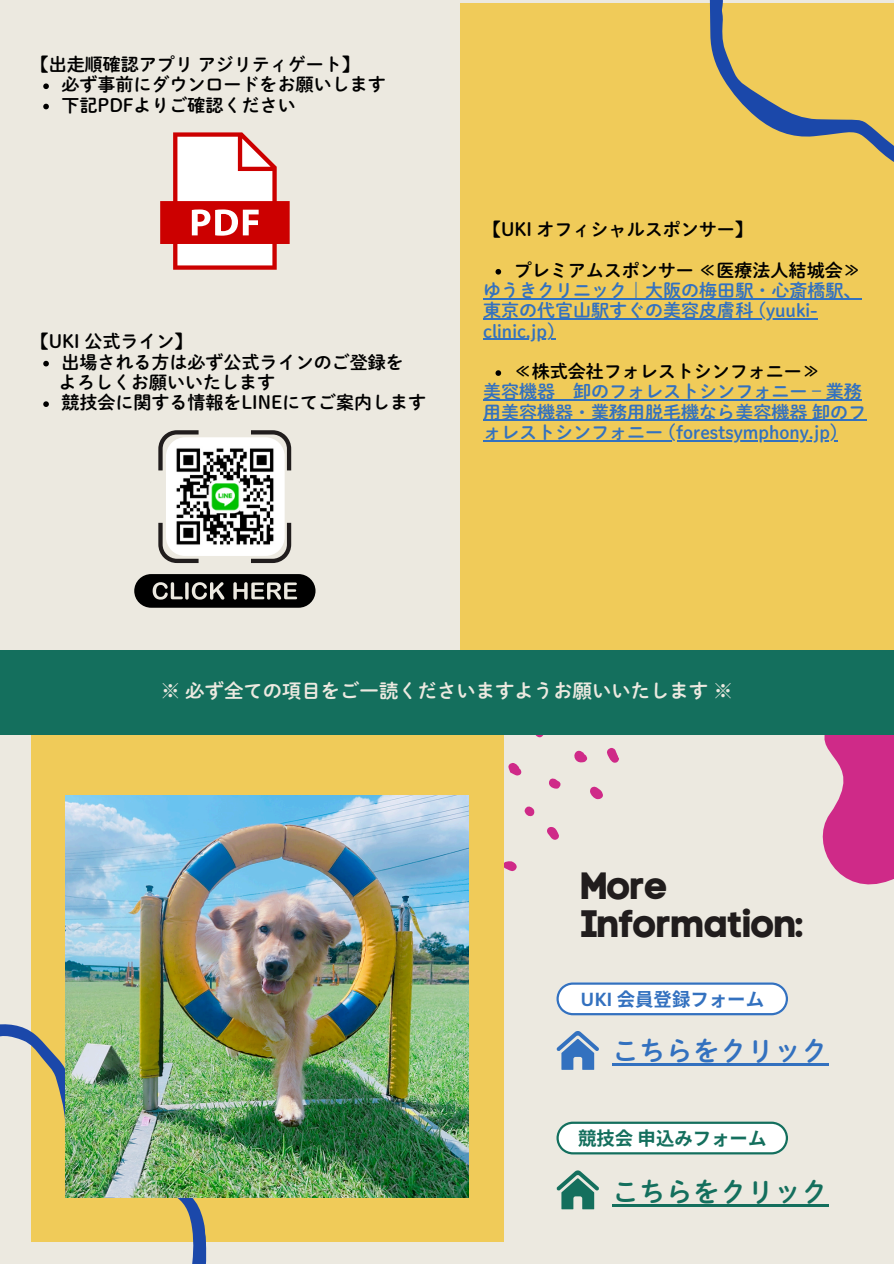
<style>
.page{position:relative;width:894px;height:1264px;background:#fff}
.page>*{position:absolute;margin:0;border:0;box-sizing:border-box;transform-origin:0 0}
.t1{font:37.95px/37.5px "Code Pro Bold LC";letter-spacing:-.03em;color:#211d1d}
.t2{font:27px "DMT Shuei M Go Std B";color:#3371bf}
.t3{font:27px "DMT Shuei M Go Std B";color:#146f5d}
.t4{font:19.35px "DMT Shuei M Go Std B";color:#ece9e0}
.t5{font:700 18.45px "Noto Sans CJ Ksc";color:#3371bf}
.t6{font:700 18.45px "Noto Sans CJ Ksc";color:#146f5d}
.t7{font:18px "DMT Shuei M Go Std B";color:#000}
.t8{font:18px/20.2px "DMT Shuei M Go Std B";color:#3371bf}
.s1{font-family:"Canva Sans"}
</style>
<div class="page">
<div style="left:0;top:0;width:893px;height:1263px;background:#ece9e0"></div>
<div style="left:460px;top:3px;width:433px;height:655px;background:#f0cb59"></div>
<svg style="left:709px;top:0;width:184px;height:162px"></svg>
<svg style="left:503px;top:735px;width:116px;height:162px"></svg>
<div style="left:31px;top:652px;width:472px;height:589px;background:#f0cb59"></div>
<svg style="left:0;top:1007px;width:214px;height:256px"></svg>
<svg style="left:822px;top:735px;width:71px;height:150px;fill:#cf2a88"></svg>
<div style="left:0;top:650px;width:893px;height:85px;background:#146f5d"></div>
<svg style="left:556px;top:1121px;width:231px;height:33px;background:#dfeae8"></svg>
<svg style="left:556px;top:982px;width:231px;height:33px;background:#e2eaf5"></svg>
<hr style="left:612px;top:1063px;width:216px;height:2px;background:#3371bf">
<hr style="left:612px;top:1204px;width:216px;height:2px;background:#146f5d">
<svg style="left:556px;top:1031px;width:43px;height:38px"></svg>
<svg style="left:556px;top:1170px;width:43px;height:39px"></svg>
<svg style="left:158px;top:523px;width:40px;height:40px"></svg>
<svg style="left:158px;top:430px;width:40px;height:40px"></svg>
<svg style="left:251px;top:430px;width:40px;height:40px"></svg>
<svg style="left:251px;top:523px;width:40px;height:40px"></svg>
<img style="left:166px;top:437px;width:118px;height:119px">
<svg style="left:134px;top:574px;width:181px;height:33px;background:#32312f"></svg>
<svg style="left:160px;top:132px;width:129px;height:138px"></svg>
<img style="left:66px;top:795px;width:402px;height:402px">
<svg style="left:495px;top:269px;width:6px;height:5px"></svg>
<hr style="left:483px;top:298px;width:378px;height:1px;background:#3371bf">
<hr style="left:483px;top:318px;width:334px;height:1px;background:#3371bf">
<hr style="left:483px;top:339px;width:72px;height:1px;background:#3371bf">
<svg style="left:495px;top:370px;width:6px;height:6px"></svg>
<hr style="left:483px;top:399px;width:378px;height:1px;background:#3371bf">
<hr style="left:483px;top:420px;width:382px;height:1px;background:#3371bf">
<hr style="left:483px;top:440px;width:354px;height:1px;background:#3371bf">
<svg style="left:43px;top:361px;width:6px;height:5px"></svg>
<svg style="left:43px;top:401px;width:6px;height:6px"></svg>
<svg style="left:43px;top:83px;width:6px;height:6px"></svg>
<svg style="left:43px;top:104px;width:6px;height:5px"></svg>
<p class="t7" style="left:31px;top:55px;width:330px">【出走順確認アプリアジリティゲート】</p>
<p class="t7" style="left:61px;top:75px;width:326px">必ず事前にダウンロードをお願いします</p>
<h1 class="t7" style="left:61px;top:96px;width:236px">下記PDFよりご確認ください</h1>
<p class="t7" style="left:31px;top:332px;width:163px">【UKI 公式ライン】</p>
<p class="t7" style="left:61px;top:353px;width:344px">出場される方は必ず公式ラインのご登録を</p>
<p class="t7" style="left:59px;top:373px;width:218px">よろしくお願いいたします</p>
<h4 class="t7" style="left:61px;top:393px;width:366px">競技会に関する情報をLINEにてご案内します</h4>
<p class="t7" style="left:483px;top:220px;width:271px">【UKI オフィシャルスポンサー】</p>
<p class="t7" style="left:513px;top:261px;width:348px">プレミアムスポンサー ≪医療法人結城会≫</p>
<h3 class="t8" style="left:483px;top:280px;width:380px">ゆうきクリニック｜大阪の梅田駅・心斎橋駅、</h3>
<p class="t8" style="left:483px;top:300px;width:336px">東京の代官山駅すぐの美容皮膚科 (yuuki-</p>
<h4 class="t8" style="left:483px;top:320px;width:73px">clinic.jp)</h4>
<h4 class="t7" style="left:513px;top:362px;width:308px">≪株式会社フォレストシンフォニー≫</h4>
<p class="t8" style="left:483px;top:381px;width:384px">美容機器 卸のフォレストシンフォニー – 業務用美容機器・業務用脱毛機なら美容機器卸のフ</p>
<p class="t8" style="left:483px;top:422px;width:356px">ォレストシンフォニー (forestsymphony.jp)</p>
<p class="t4" style="left:161px;top:681px;width:573px">※ 必ず全ての項目をご一読くださいますようお願いいたします ※</p>
<p class="t1" style="left:580px;top:867px;width:226px">More<br>Information:</p>
<h3 class="t5" style="left:580px;top:984px;width:185px"><span class="s1">UKI</span> 会員登録フォーム</h3>
<h4 class="t2" style="left:612px;top:1037px;width:217px">こちらをクリック</h4>
<p class="t6" style="left:578px;top:1123px;width:190px">競技会申込みフォーム</p>
<p class="t3" style="left:612px;top:1178px;width:217px">こちらをクリック</p>
</div>
